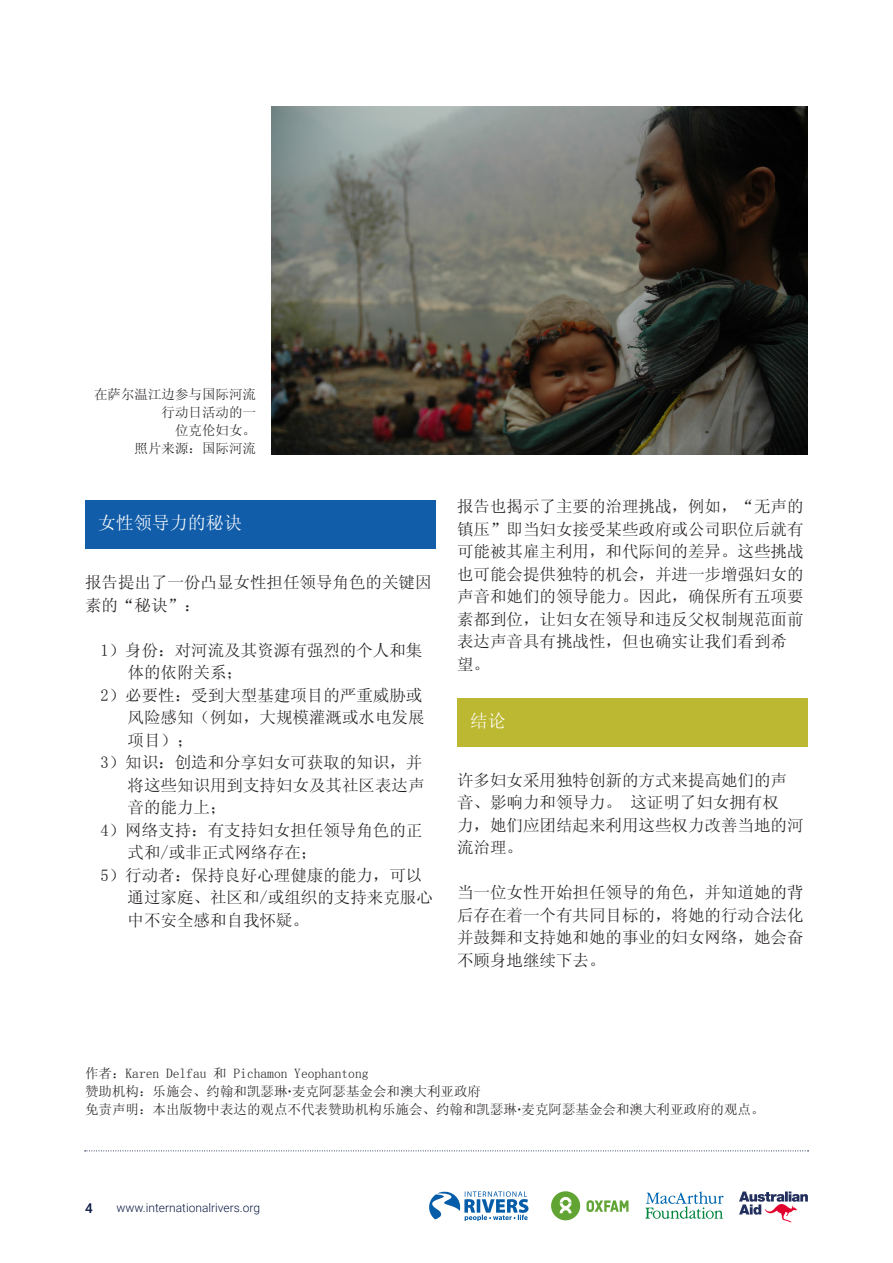
<style>
.page{position:relative;width:893px;height:1263px;background:#fff}
.page>*{position:absolute;margin:0;border:0;box-sizing:border-box;transform-origin:0 0}
.t1{font:18px "Sim Sun";color:#fff}
.t2{font:16.5px/22.5px "Sim Sun";color:#231f20}
.t3{font:13.5px/18px "Sim Sun";color:#231f20;text-align:right}
.t4{font:500 13.5px "Roboto";color:#0a1a43}
.t5{font:300 12px "Roboto";color:#0a1a43}
.s1{font-size:9px}
</style>
<div class="page">
<svg style="left:85px;top:1150px;width:723px;height:1px"></svg>
<svg style="left:645px;top:1191px;width:79px;height:28px"></svg>
<svg style="left:429px;top:1191px;width:100px;height:30px"></svg>
<svg style="left:739px;top:1191px;width:69px;height:31px"></svg>
<svg style="left:551px;top:1191px;width:29px;height:29px"></svg>
<svg style="left:587px;top:1200px;width:41px;height:12px"></svg>
<img style="left:271px;top:106px;width:537px;height:348px">
<div style="left:85px;top:500px;width:351px;height:49px;background:#125da9"></div>
<div style="left:457px;top:698px;width:351px;height:49px;background:#bcb831"></div>
<p class="t3" style="left:94px;top:385px;width:164px">在萨尔温江边参与国际河流行动日活动的一</p>
<p class="t3" style="left:175px;top:421px;width:83px">位克伦妇女。</p>
<p class="t3" style="left:135px;top:439px;width:123px">照片来源：国际河流</p>
<p class="t1" style="left:98px;top:514px;width:146px">女性领导力的秘诀</p>
<p class="t2" style="left:85px;top:571px;width:348px">报告提出了一份凸显女性担任领导角色的关键因素的“秘诀”：</p>
<p class="t2" style="left:128px;top:638px;width:296px;text-indent:-27px">1）身份：对河流及其资源有强烈的个人和集体的依附关系；</p>
<p class="t2" style="left:128px;top:683px;width:299px;text-indent:-27px">2）必要性：受到大型基建项目的严重威胁或风险感知（例如，大规模灌溉或水电发展项目）；</p>
<p class="t2" style="left:128px;top:751px;width:299px;text-indent:-27px">3）知识：创造和分享妇女可获取的知识，并将这些知识用到支持妇女及其社区表达声音的能力上；</p>
<p class="t2" style="left:128px;top:818px;width:296px;text-indent:-27px">4）网络支持：有支持妇女担任领导角色的正式和/或非正式网络存在；</p>
<p class="t2" style="left:128px;top:863px;width:307px;text-indent:-27px">5）行动者：保持良好心理健康的能力，可以通过家庭、社区和/或组织的支持来克服心中不安全感和自我怀疑。</p>
<p class="t2" style="left:457px;top:495px;width:348px">报告也揭示了主要的治理挑战，例如，“无声的镇压”即当妇女接受某些政府或公司职位后就有可能被其雇主利用，和代际间的差异。这些挑战也可能会提供独特的机会，并进一步增强妇女的声音和她们的领导能力。因此，确保所有五项要素都到位，让妇女在领导和违反父权制规范面前表达声音具有挑战性，但也确实让我们看到希望。</p>
<p class="t1" style="left:470px;top:711px;width:37px">结论</p>
<p class="t2" style="left:457px;top:769px;width:348px">许多妇女采用独特创新的方式来提高她们的声音、影响力和领导力。 这证明了妇女拥有权<br>力，她们应团结起来利用这些权力改善当地的河流治理。</p>
<p class="t2" style="left:457px;top:881px;width:348px;text-align:justify">当一位女性开始担任领导的角色，并知道她的背后存在着一个有共同目标的，将她的行动合法化并鼓舞和支持她和她的事业的妇女网络，她会奋不顾身地继续下去。</p>
<p class="t3" style="left:85px;top:1064px;width:285px">作者：Karen Delfau 和 Pichamon Yeophantong</p>
<p class="t3" style="left:85px;top:1082px;width:397px">赞助机构：乐施会、约翰和凯瑟琳<span class="s1">•</span>麦克阿瑟基金会和澳大利亚政府</p>
<p class="t3" style="left:85px;top:1100px;width:681px">免责声明：本出版物中表达的观点不代表赞助机构乐施会、约翰和凯瑟琳<span class="s1">•</span>麦克阿瑟基金会和澳大利亚政府的观点。</p>
<p class="t4" style="left:85px;top:1199px;width:9px">4</p>
<p class="t5" style="left:117px;top:1199px;width:145px">www.internationalrivers.org</p>
</div>
